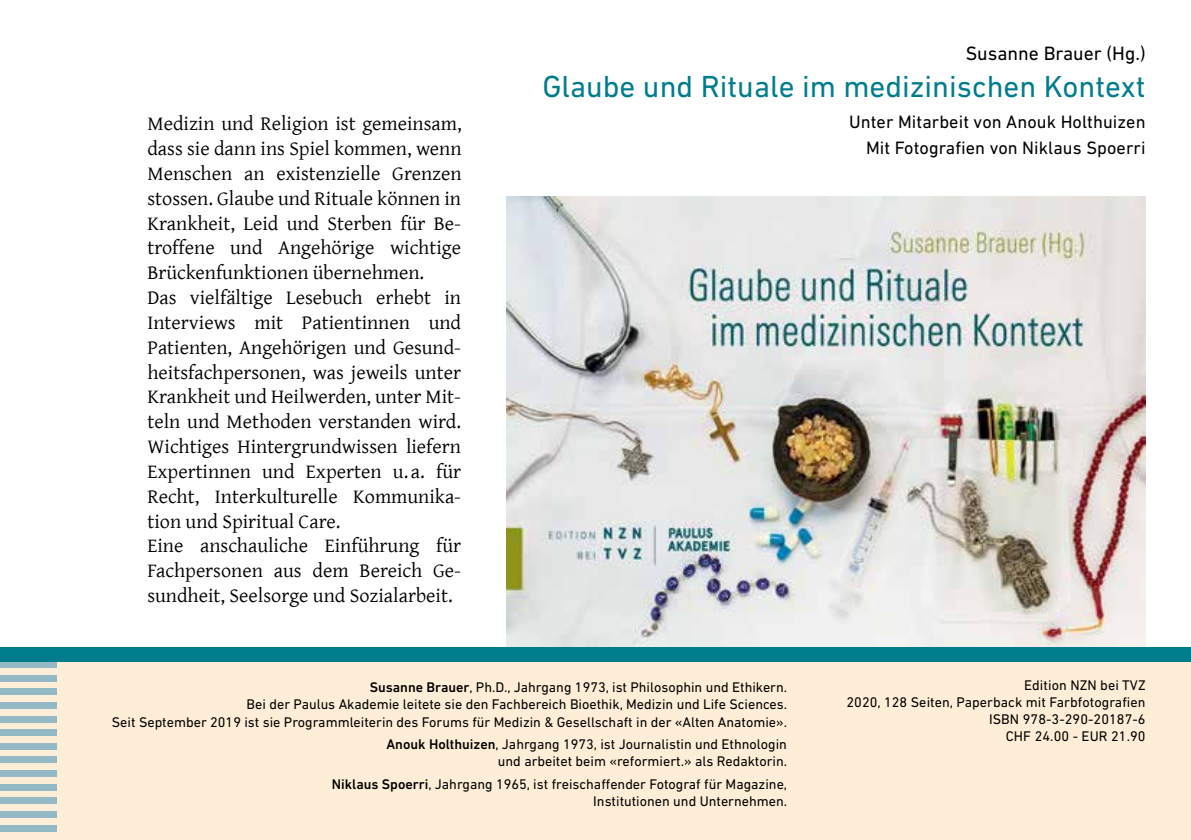
<style>
.page{position:relative;width:1191px;height:840px;background:#fff}
.page>*{position:absolute;margin:0;border:0;box-sizing:border-box;transform-origin:0 0}
.t1{font:31px "DIN Next LT Pro";color:#007d8c}
.t2{font:20.2px/24.8px "Gentium";color:#000}
.t3{font:19.6px "DIN Next LT Pro";color:#000}
.t4{font:18.2px/25.4px "DIN Next LT Pro";letter-spacing:.005em;color:#000;text-align:right}
.t5{font:14.2px/17px "DIN Next LT Pro";color:#000;text-align:right}
.s1{font-weight:500}
</style>
<div class="page">
<div style="left:0;top:660px;width:1191px;height:179px;background:#ffeed7"></div>
<svg style="left:0;top:660px;width:57px;height:7px"></svg>
<div style="left:0;top:674px;width:57px;height:7px;background:#93bac4"></div>
<div style="left:0;top:688px;width:57px;height:6px;background:#93bac4"></div>
<div style="left:0;top:701px;width:57px;height:7px;background:#93bac4"></div>
<div style="left:0;top:715px;width:57px;height:7px;background:#93bac4"></div>
<div style="left:0;top:729px;width:57px;height:6px;background:#93bac4"></div>
<div style="left:0;top:742px;width:57px;height:7px;background:#93bac4"></div>
<div style="left:0;top:756px;width:57px;height:7px;background:#93bac4"></div>
<div style="left:0;top:769px;width:57px;height:7px;background:#93bac4"></div>
<div style="left:0;top:783px;width:57px;height:7px;background:#93bac4"></div>
<div style="left:0;top:797px;width:57px;height:6px;background:#93bac4"></div>
<div style="left:0;top:810px;width:57px;height:7px;background:#93bac4"></div>
<div style="left:0;top:824px;width:57px;height:7px;background:#93bac4"></div>
<img style="left:506px;top:196px;width:639px;height:450px">
<div style="left:0;top:646px;width:1191px;height:14px;background:#007d8c"></div>
<p class="t2" style="left:147px;top:110px;width:316px">Medizin und Religion ist gemeinsam, dass sie dann ins Spiel kommen, wenn Menschen an existenzielle Grenzen stossen. Glaube und Rituale können in Krankheit, Leid und Sterben für Be&shy;troffene und Angehörige wichtige Brückenfunktionen übernehmen.<br>Das vielfältige Lesebuch erhebt in Interviews mit Patientinnen und Patienten, Angehörigen und Gesund&shy;heitsfachpersonen, was jeweils unter Krankheit und Heilwerden, unter Mit&shy;teln und Methoden verstanden wird.<br>Wichtiges Hintergrundwissen liefern Expertinnen und Experten u. a. für Recht, Interkulturelle Kommunika&shy;tion und Spiritual Care.<br>Eine anschauliche Einführung für Fachpersonen aus dem Bereich Ge&shy;sundheit, Seelsorge und Sozialarbeit.</p>
<p class="t3" style="left:965px;top:42px;width:181px">Susanne Brauer (Hg.)</p>
<h1 class="t1" style="left:542px;top:69px;width:605px">Glaube und Rituale im medizinischen Kontext</h1>
<p class="t4" style="left:849px;top:109px;width:298px">Unter Mitarbeit von Anouk Holthuizen<br>Mit Fotografien von Niklaus Spoerri</p>
<p class="t5" style="left:112px;top:678px;width:677px"><span class="s1">Susanne Brauer</span>, Ph.D., Jahrgang 1973, ist Philosophin und Ethikern.<br>Bei der Paulus Akademie leitete sie den Fachbereich Bioethik, Medizin und Life Sciences.<br>Seit September 2019 ist sie Programmleiterin des Forums für Medizin &amp; Gesellschaft in der «Alten Anatomie».</p>
<p class="t5" style="left:386px;top:735px;width:402px"><span class="s1">Anouk Holthuizen</span>, Jahrgang 1973, ist Journalistin und Ethnologin und arbeitet beim «reformiert.» als Redaktorin.</p>
<p class="t5" style="left:332px;top:775px;width:457px"><span class="s1">Niklaus Spoerri</span>, Jahrgang 1965, ist freischaffender Fotograf für Magazine,<br>Institutionen und Unternehmen.</p>
<p class="t5" style="left:846px;top:676px;width:301px">Edition NZN bei TVZ<br>2020, 128 Seiten, Paperback mit Farbfotografien<br>ISBN 978-3-290-20187-6<br>CHF 24.00 - EUR 21.90</p>
</div>
